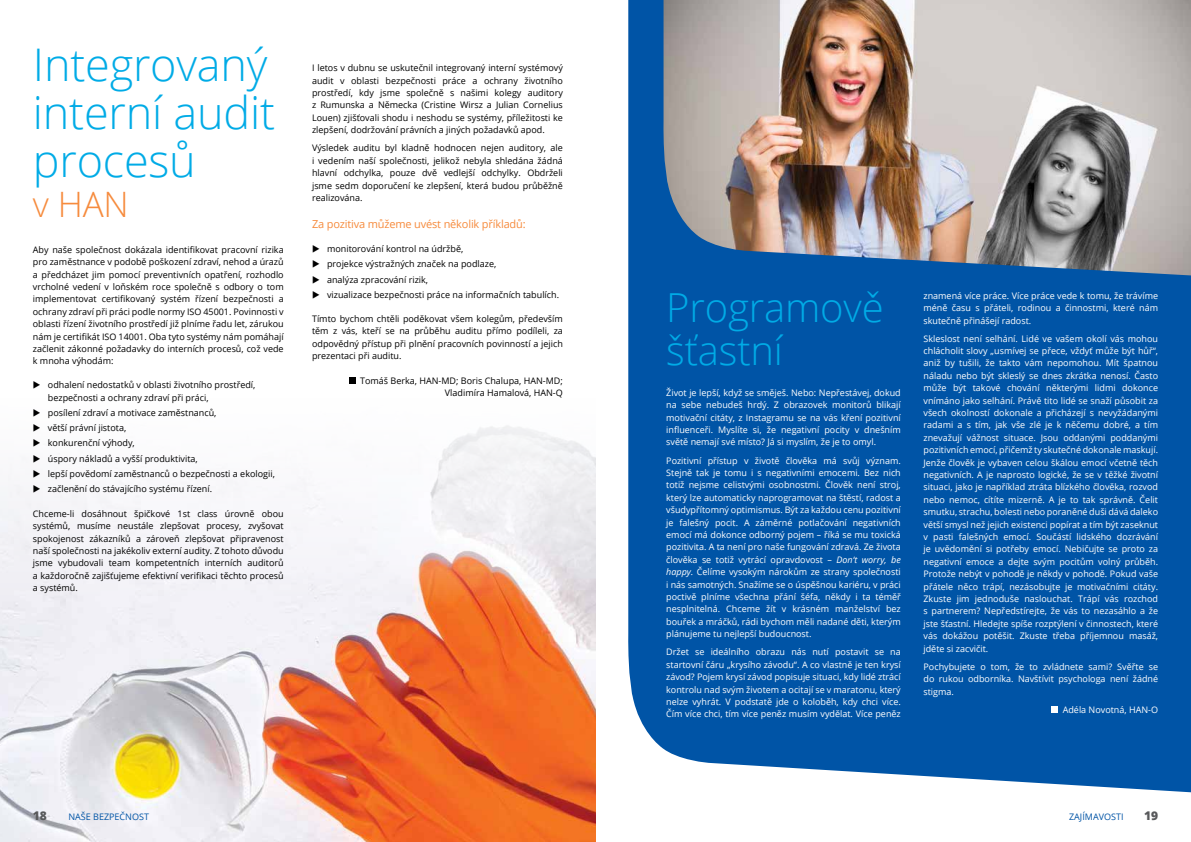
<style>
.page{position:relative;width:1191px;height:842px;background:#fff}
.page>*{position:absolute;margin:0;border:0;box-sizing:border-box;transform-origin:0 0}
.t1{font:300 45px/48px "Open Sans";letter-spacing:-.005em;color:#00abe6}
.t2{font:300 40px/43px "Open Sans";letter-spacing:-.005em;color:#00abe6}
.t3{font:300 35px "Open Sans";color:#f68b3d}
.t4{font:800 12px "Open Sans";color:#58595b}
.t5{font:11px "Open Sans";letter-spacing:-.015em;color:#f68b3d}
.t6{font:9px/12.4px "Open Sans";color:#fff;text-align:justify}
.t7{font:9px/12.4px "Open Sans";color:#000;text-align:justify}
.t8{font:9px "Open Sans";color:#0054a6}
.s1{font-style:italic}
</style>
<div class="page">
<img style="left:0;top:425px;width:595px;height:417px">
<div style="left:628px;top:0;width:563px;height:793px;background:#0054a6"></div>
<img style="left:663px;top:0;width:528px;height:275px">
<div style="left:349px;top:377px;width:6px;height:7px;background:#000"></div>
<div style="left:1051px;top:706px;width:7px;height:6px;background:#fff"></div>
<h1 class="t1" style="left:33px;top:39px;width:244px">Integrovaný interní audit procesů</h1>
<h3 class="t3" style="left:33px;top:180px;width:97px">v HAN</h3>
<p class="t7" style="left:33px;top:243px;width:252px">Aby naše společnost dokázala identifikovat pracovní rizika pro zaměstnance v podobě poškození zdraví, nehod a úrazů a předcházet jim pomocí preventivních opatření, rozhodlo vrcholné vedení v loňském roce společně s odbory o tom implementovat certifikovaný systém řízení bezpečnosti a ochrany zdraví při práci podle normy ISO</p>
<p class="t7" style="left:33px;top:305px;width:252px;text-indent:170px">45001. Povinnosti v oblasti řízení životního prostředí již plníme řadu let, zárukou nám je certifikát ISO</p>
<p class="t7" style="left:33px;top:330px;width:252px;text-indent:86px">14001. Oba tyto systémy nám pomáhají začlenit zákonné požadavky do interních procesů, což vede k mnoha výhodám:</p>
<p class="t7" style="left:48px;top:378px;width:209px;text-indent:-15px">◆ odhalení nedostatků v oblasti životního prostředí, bezpečnosti a ochrany zdraví při práci,</p>
<p class="t7" style="left:33px;top:406px;width:185px">◆ posílení zdraví a motivace zaměstnanců,</p>
<p class="t7" style="left:33px;top:421px;width:95px">◆ větší právní jistota,</p>
<p class="t7" style="left:33px;top:437px;width:103px">◆ konkurenční výhody,</p>
<p class="t7" style="left:33px;top:452px;width:166px">◆ úspory nákladů a vyšší produktivita,</p>
<p class="t7" style="left:33px;top:467px;width:243px">◆ lepší povědomí zaměstnanců o bezpečnosti a ekologii,</p>
<p class="t7" style="left:33px;top:482px;width:181px">◆ začlenění do stávajícího systému řízení.</p>
<p class="t7" style="left:33px;top:507px;width:252px">Chceme-li dosáhnout špičkové 1st class úrovně obou systémů, musíme neustále zlepšovat procesy, zvyšovat spokojenost zákazníků a zároveň zlepšovat připravenost naší společnosti na jakékoliv externí audity. Z tohoto důvodu jsme vybudovali team kompetentních interních auditorů a každoročně zajišťujeme efektivní verifikaci těchto procesů a systémů.</p>
<p class="t7" style="left:312px;top:62px;width:252px">I letos v dubnu se uskutečnil integrovaný interní systémový audit v oblasti bezpečnosti práce a ochrany životního prostředí, kdy jsme společně s našimi kolegy auditory z Rumunska a Německa (Cristine Wirsz a Julian Cornelius Louen) zjišťovali shodu i neshodu se systémy, příležitosti ke zlepšení, dodržování právních a jiných požadavků apod.</p>
<p class="t7" style="left:312px;top:142px;width:252px">Výsledek auditu byl kladně hodnocen nejen auditory, ale i vedením naší společnosti, jelikož nebyla shledána žádná hlavní odchylka, pouze dvě vedlejší odchylky. Obdrželi jsme sedm doporučení ke zlepšení, která budou průběžně realizována.</p>
<p class="t5" style="left:312px;top:217px;width:215px">Za pozitiva můžeme uvést několik příkladů:</p>
<p class="t7" style="left:312px;top:243px;width:153px">◆ monitorování kontrol na údržbě,</p>
<p class="t7" style="left:312px;top:258px;width:186px">◆ projekce výstražných značek na podlaze,</p>
<p class="t7" style="left:312px;top:273px;width:118px">◆ analýza zpracování rizik,</p>
<p class="t7" style="left:312px;top:288px;width:248px">◆ vizualizace bezpečnosti práce na informačních tabulích.</p>
<p class="t7" style="left:312px;top:312px;width:252px">Tímto bychom chtěli poděkovat všem kolegům, především těm z vás, kteří se na průběhu auditu přímo podíleli, za odpovědný přístup při plnění pracovních povinností a jejich prezentaci při auditu.</p>
<p class="t7" style="left:360px;top:374px;width:204px;text-align:right">Tomáš Berka, HAN-M D; Boris Chalupa, HAN-M D;<br>Vladimíra Hamalová, HAN-Q</p>
<h2 class="t2" style="left:666px;top:285px;width:219px">Programově šťastní</h2>
<p class="t6" style="left:666px;top:386px;width:236px">Život je lepší, když se směješ. N ebo: N epřestávej, dokud na sebe nebudeš hrdý. Z obrazovek monitorů blikají motivační citáty, z I nstagramu se na vás kření pozitivní influenceři. Myslíte si, že negativní pocity v dnešním světě nemají své místo? Já si myslím, že je to omyl.</p>
<p class="t6" style="left:666px;top:454px;width:236px">Pozitivní přístup v životě člověka má svůj význam.<br>Stejně tak je tomu i s negativními emocemi. Bez nich totiž nejsme celistvými osobnostmi. Člověk není stroj, který lze automaticky naprogramovat na štěstí, radost a všudypřítomný optimismus. Být za každou cenu pozitivní je falešný pocit. A záměrné potlačování negativních emocí má dokonce odborný pojem – říká se mu toxická pozitivita. A ta není pro naše fungování zdravá. Ze života člověka se totiž vytrácí opravdovost – <span class="s1">Don‘t worry, be happy.</span> Čelíme vysokým nárokům ze strany společnosti i nás samotných. Snažíme se o úspěšnou kariéru, v práci poctivě plníme všechna přání šéfa, někdy i ta téměř nesplnitelná. Chceme žít v krásném manželství bez bouřek a mráčků, rádi bychom měli nadané děti, kterým plánujeme tu nejlepší budoucnost.</p>
<p class="t6" style="left:666px;top:646px;width:236px">Držet se ideálního obrazu nás nutí postavit se na startovní čáru „krysího závodu“. A co vlastně je ten krysí závod? Pojem krysí závod popisuje situaci, kdy lidé ztrácí kontrolu nad svým životem a ocitají se v maratonu, který nelze vyhrát. V podstatě jde o koloběh, kdy chci více.<br>Čím více chci, tím více peněz musím vydělat. Více peněz</p>
<p class="t6" style="left:923px;top:289px;width:236px">znamená více práce. Více práce vede k tomu, že trávíme méně času s přáteli, rodinou a činnostmi, které nám skutečně přinášejí radost.</p>
<p class="t6" style="left:923px;top:332px;width:236px">Skleslost není selhání. Lidé ve vašem okolí vás mohou chlácholit slovy „usmívej se přece, vždyť může být hůř“, aniž by tušili, že takto vám nepomohou. M ít špatnou náladu nebo být skleslý se dnes zkrátka nenosí. Často může být takové chování některými lidmi dokonce vnímáno jako selhání. Právě tito lidé se snaží působit za všech okolností dokonale a přicházejí s nevyžádanými radami a s tím, jak vše zlé je k něčemu dobré, a tím znevažují vážnost situace. Jsou oddanými poddanými pozitivních emocí, přičemž ty skutečné dokonale maskují.<br>Jenže člověk je vybaven celou škálou emocí včetně těch negativních. A je naprosto logické, že se v těžké životní situaci, jako je například ztráta blízkého člověka, rozvod nebo nemoc, cítíte mizerně. A je to tak správně. Čelit smutku, strachu, bolesti nebo poraněné duši dává daleko větší smysl než jejich existenci popírat a tím být zaseknut v pasti falešných emocí. Součástí lidského dozrávání je uvědomění si potřeby emocí. N ebičujte se proto za negativní emoce a dejte svým pocitům volný průběh.<br>Protože nebýt v pohodě je někdy v pohodě. Pokud vaše přátele něco trápí, nezásobujte je motivačními citáty.<br>Zkuste jim jednoduše naslouchat. Trápí vás rozchod s partnerem? N epředstírejte, že vás to nezasáhlo a že jste šťastní. Hledejte spíše rozptýlení v činnostech, které vás dokážou potěšit. Zkuste třeba příjemnou masáž, jděte si zacvičit.</p>
<p class="t6" style="left:923px;top:660px;width:236px">Pochybujete o tom, že to zvládnete sami? Svěřte se do rukou odborníka. N avštívit psychologa není žádné stigma.</p>
<p class="t6" style="left:1062px;top:703px;width:96px">Adéla N ovotná, HAN-O</p>
<h3 class="t4" style="left:33px;top:806px;width:16px">18</h3>
<p class="t8" style="left:1069px;top:810px;width:6px">ZAJÍMA</p>
<p class="t8" style="left:1098px;top:810px;width:11px">VOSTI</p>
<h3 class="t4" style="left:1144px;top:806px;width:16px">19</h3>
<p class="t8" style="left:68px;top:810px;width:7px">NAŠE</p>
<p class="t8" style="left:93px;top:810px;width:12px">BEZPE</p>
<p class="t8" style="left:120px;top:810px;width:13px">ČNOST</p>
</div>
